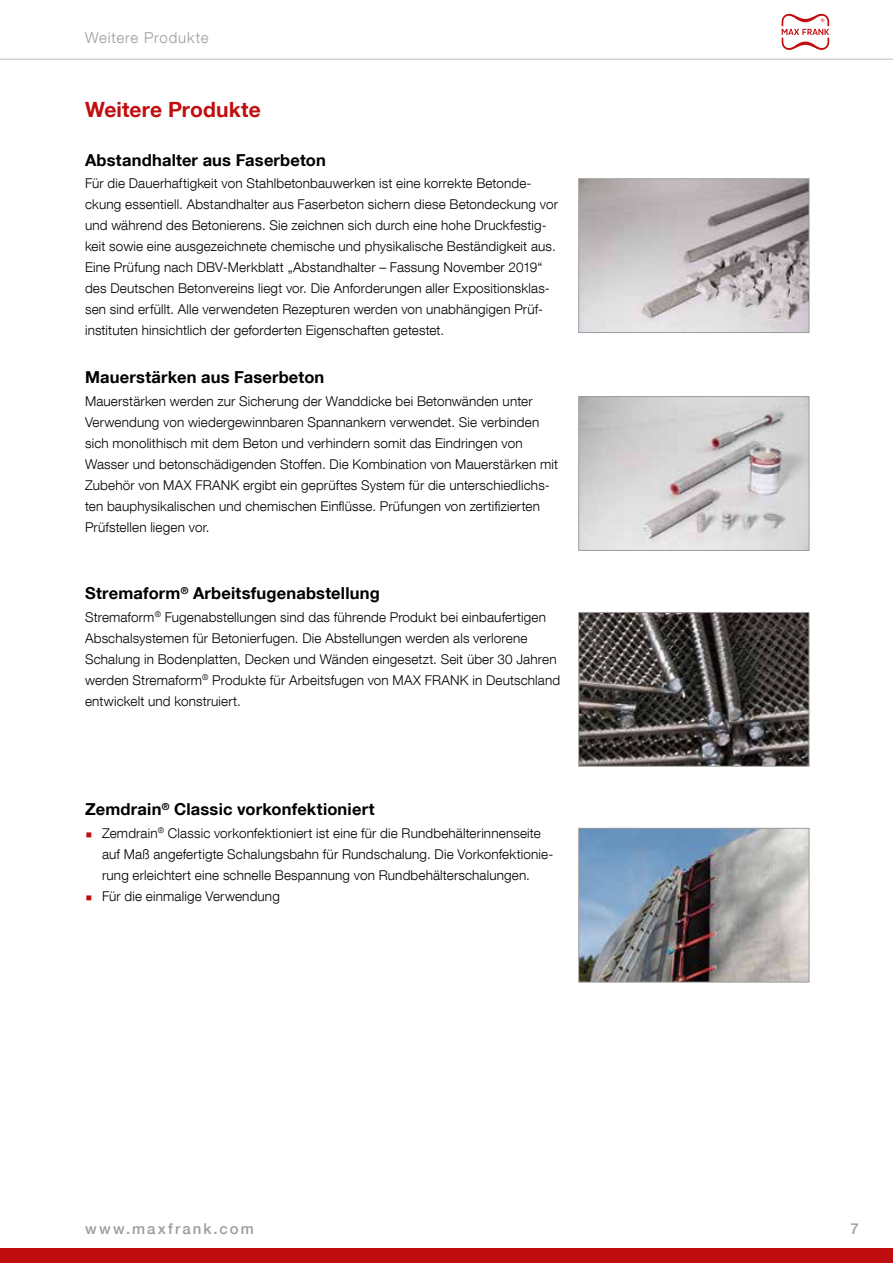
<style>
.page{position:relative;width:893px;height:1263px;background:#fff}
.page>*{position:absolute;margin:0;border:0;box-sizing:border-box;transform-origin:0 0}
.t1{font:700 21px "Helvetica Neue LT Com";letter-spacing:.005em;color:#c00d0e}
.t2{font:700 16.5px "Helvetica Neue LT Com";letter-spacing:.01em;color:#000}
.t3{font:500 15px "Helvetica Neue LT Com";letter-spacing:.14em;color:#9d9d9c}
.t4{font:300 15px "Helvetica Neue LT Com";letter-spacing:.055em;color:#9d9d9c}
.t5{font:300 13.5px/21px "Helvetica Neue LT Com";letter-spacing:.01em;color:#000}
.s1{font-family:"Nimbus Roman";font-weight:400;color:#c00d0e}
</style>
<div class="page">
<hr style="left:0;top:59px;width:893px;height:1px;background:#bcbcbc">
<div style="left:0;top:1248px;width:893px;height:15px;background:#c00d0e"></div>
<svg style="left:782px;top:14px;width:47px;height:36px"></svg>
<svg style="left:578px;top:178px;width:232px;height:155px"></svg>
<svg style="left:578px;top:396px;width:232px;height:155px"></svg>
<svg style="left:578px;top:612px;width:232px;height:155px"></svg>
<img style="left:578px;top:827px;width:232px;height:156px">
<p class="t4" style="left:85px;top:29px;width:125px">Weitere Produkte</p>
<h1 class="t1" style="left:85px;top:96px;width:177px">Weitere Produkte</h1>
<p class="t2" style="left:85px;top:149px;width:242px">Abstandhalter aus Faserbeton</p>
<p class="t5" style="left:85px;top:172px;width:474px">Für die Dauerhaftigkeit von Stahlbetonbauwerken ist eine korrekte Betonde&shy;ckung essentiell. Abstandhalter aus Faserbeton sichern diese Betondeckung vor und während des Betonierens. Sie zeichnen sich durch eine hohe Druckfestig&shy;keit sowie eine ausgezeichnete chemische und physikalische Beständigkeit aus.<br>Eine Prüfung nach DBV-Merkblatt „Abstandhalter – Fassung November 2019“ des Deutschen Betonvereins liegt vor. Die Anforderungen aller Expositionsklas&shy;sen sind erfüllt. Alle verwendeten Rezepturen werden von unabhängigen Prüf&shy;instituten hinsichtlich der geforderten Eigenschaften getestet.</p>
<p class="t2" style="left:85px;top:367px;width:241px">Mauerstärken aus Faserbeton</p>
<p class="t5" style="left:85px;top:390px;width:475px">Mauerstärken werden zur Sicherung der Wanddicke bei Betonwänden unter Verwendung von wiedergewinnbaren Spannankern verwendet. Sie verbinden sich monolithisch mit dem Beton und verhindern somit das Eindringen von Wasser und betonschädigenden Stoffen. Die Kombination von Mauerstärken mit Zubehör von MAX FRANK ergibt ein geprüftes System für die unterschiedlichs&shy;ten bauphysikalischen und chemischen Einflüsse. Prüfungen von zertifizierten Prüfstellen liegen vor.</p>
<p class="t2" style="left:85px;top:583px;width:296px">Stremaform<sup>®</sup> Arbeitsfugenabstellung</p>
<p class="t5" style="left:85px;top:606px;width:477px">Stremaform<sup>®</sup> Fugenabstellungen sind das führende Produkt bei einbaufertigen Abschalsystemen für Betonierfugen. Die Abstellungen werden als verlorene Schalung in Bodenplatten, Decken und Wänden eingesetzt. Seit über 30 Jahren werden Stremaform<sup>®</sup> Produkte für Arbeitsfugen von MAX FRANK in Deutschland entwickelt und konstruiert.</p>
<p class="t2" style="left:85px;top:799px;width:291px">Zemdrain<sup>®</sup> Classic vorkonfektioniert</p>
<p class="t5" style="left:85px;top:822px;width:457px"><span class="s1">ˎ</span> Zemdrain<sup>®</sup> Classic vorkonfektioniert ist eine für die Rundbehälterinnenseite</p>
<p class="t5" style="left:102px;top:843px;width:453px">auf Maß angefertigte Schalungsbahn für Rundschalung. Die Vorkonfektionie-</p>
<p class="t5" style="left:102px;top:864px;width:429px">rung erleichtert eine schnelle Bespannung von Rundbehälterschalungen.</p>
<p class="t5" style="left:85px;top:885px;width:196px"><span class="s1">ˎ</span> Für die einmalige Verwendung</p>
<p class="t3" style="left:85px;top:1220px;width:170px">www.maxfrank.com</p>
<p class="t3" style="left:851px;top:1220px;width:10px">7</p>
</div>
